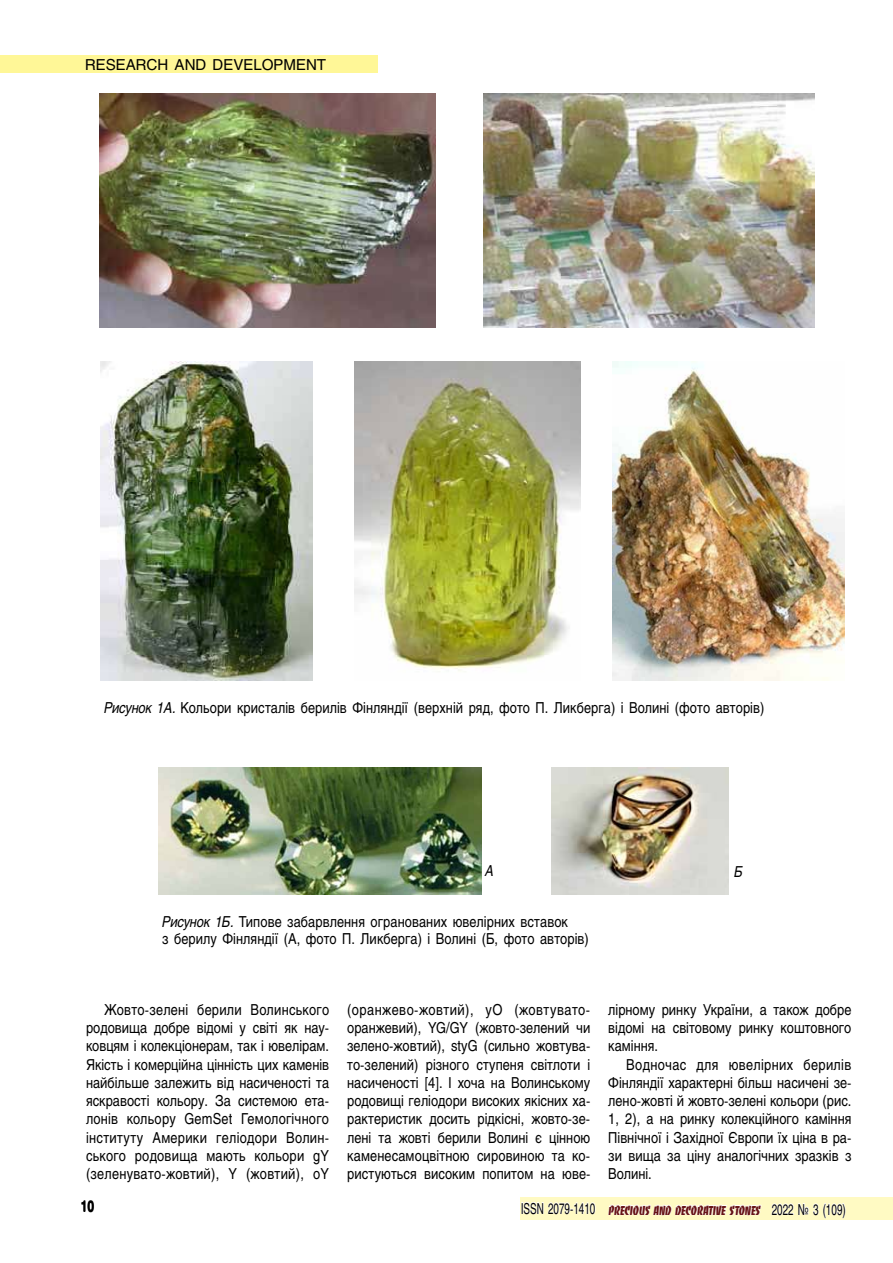
<style>
.page{position:relative;width:893px;height:1263px;background:#fff}
.page>*{position:absolute;margin:0;border:0;box-sizing:border-box;transform-origin:0 0}
.t1{font:15px/18.3px "Helios";letter-spacing:.005em;color:#000;text-align:justify;scale:.85 1}
.t2{font:15px "Helios";letter-spacing:.005em;color:#000}
.t3{font:700 15px "Helios";color:#000;scale:.8 1}
.t4{font:italic 15px "Helios";color:#000;scale:.85 1}
.t5{font:13.5px "Banco Heavy C";color:#671316;scale:.8 1}
.s1{font-style:italic}
.s2{font-family:"Helios";font-size:15px;color:#000}
</style>
<div class="page">
<div style="left:520px;top:1197px;width:373px;height:23px;background:#fffac3"></div>
<svg style="left:608px;top:1204px;width:154px;height:11px"></svg>
<svg style="left:771px;top:1203px;width:75px;height:15px"></svg>
<svg style="left:522px;top:1202px;width:74px;height:12px"></svg>
<div style="left:0;top:55px;width:378px;height:17px;background:#fff797"></div>
<img style="left:100px;top:94px;width:336px;height:233px">
<img style="left:483px;top:94px;width:331px;height:233px">
<img style="left:101px;top:361px;width:211px;height:319px">
<img style="left:354px;top:361px;width:227px;height:310px">
<img style="left:612px;top:361px;width:232px;height:319px">
<img style="left:158px;top:767px;width:323px;height:128px">
<img style="left:552px;top:767px;width:176px;height:128px">
<p class="t2" style="left:85px;top:55px;width:243px">RESEARCH AND DEVELOPMENT</p>
<p class="t1" style="left:104px;top:699px;width:778px"><span class="s1">Рисунок 1А.</span> Кольори кристалів берилів Фінляндії (верхній ряд, фото П. Ликберга) і Волині (фото авторів)</p>
<p class="t4" style="left:485px;top:862px;width:12px">А</p>
<p class="t4" style="left:734px;top:862px;width:12px">Б</p>
<p class="t1" style="left:162px;top:914px;width:503px;line-height:16.5px"><span class="s1">Рисунок 1Б.</span> Типове забарвлення огранованих ювелірних вставок<br>з берилу Фінляндії (А, фото П. Ликберга) і Волині (Б, фото авторів)</p>
<p class="t1" style="left:86px;top:1000px;width:288px;text-indent:18px">Жовто-зелені берили Волинського родовища добре відомі у світі як нау&shy;ковцям і колекціонерам, так і ювелірам.<br>Якість і комерційна цінність цих каменів найбільше залежить від насиченості та яскравості кольору. За системою ета&shy;лонів кольору GemSet Гемологічного інституту Америки геліодори Волин&shy;ського родовища мають кольори gY (зеленувато-жовтий), Y (жовтий), oY</p>
<p class="t1" style="left:347px;top:1000px;width:288px">(оранжево-жовтий), yO (жовтувато&shy;оранжевий), YG/GY (жовто-зелений чи зелено-жовтий), styG (сильно жовтува&shy;то-зелений) різного ступеня світлоти і насиченості [4]. І хоча на Волинському родовищі геліодори високих якісних ха&shy;рактеристик досить рідкiснi, жовто-зе&shy;лені та жовті берили Волині є цінною каменесамоцвітною сировиною та ко&shy;ристуються високим попитом на юве-</p>
<p class="t1" style="left:608px;top:1000px;width:288px">лірному ринку України, а також добре відомі на світовому ринку коштовного каміння.</p>
<p class="t1" style="left:608px;top:1055px;width:288px;text-indent:18px">Водночас для ювелірних берилів Фінляндії характерні більш насичені зе&shy;лено-жовті й жовто-зелені кольори (рис.<br>1, 2), а на ринку колекційного каміння Північної і Західної Європи їх ціна в ра&shy;зи вища за ціну аналогічних зразків з Волині.</p>
<p class="t3" style="left:81px;top:1198px;width:18px">10</p>
<p class="t5" style="left:521px;top:1202px;width:407px"><span class="s2">ISSN 2079-1410</span> PRECIOUS AND DECORATIVE STONES <span class="s2">2022 № 3 (109)</span></p>
</div>
